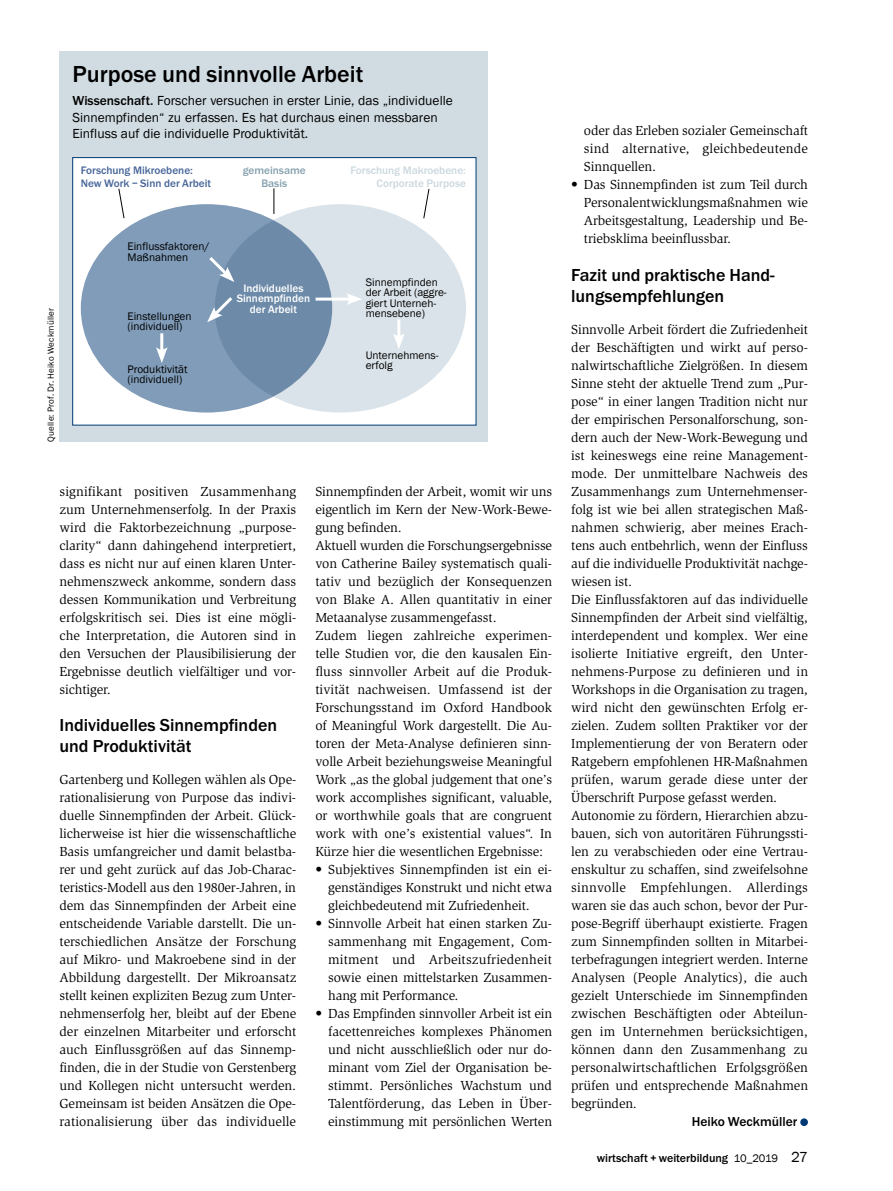
<style>
.page{position:relative;width:893px;height:1191px;background:#fff}
.page>*{position:absolute;margin:0;border:0;box-sizing:border-box;transform-origin:0 0}
.t1{font:500 24px "Franklin Goth EF";color:#000}
.t2{font:500 18px/21px "Franklin Goth EF";color:#000}
.t3{font:13.5px/18px "Slimbach Std";letter-spacing:-.01em;color:#000;text-align:justify}
.t4{font:13.5px/16.5px "Franklin Gothic";color:#000}
.t5{font:500 13.5px "Franklin Goth EF";color:#000}
.t6{font:500 12px "Franklin Goth EF";color:#000}
.t7{font:11.25px/10.5px "Franklin Gothic";color:#000}
.t8{font:500 11.25px/12px "Franklin Goth EF";color:#466598}
.t9{font:500 11.25px/12px "Franklin Goth EF";color:#cbd8e0;text-align:right}
.t10{font:500 11.25px/10.5px "Franklin Goth EF";color:#fff;text-align:center}
.t11{font:500 11.25px/12px "Franklin Goth EF";color:#84a0ae;text-align:center}
.t12{font:9px "Franklin Gothic";letter-spacing:.02em;color:#000}
.s1{font-family:"Franklin Goth EF";font-weight:500}
.s2{font-family:"Franklin Gothic";font-weight:400;font-size:11.25px}
.s3{font-family:"Franklin Gothic";font-weight:400;font-size:15px}
</style>
<div class="page">
<div style="left:800px;top:1118px;width:8px;height:8px;background:#003973;border-radius:50%"></div>
<div style="left:60px;top:51px;width:428px;height:391px;background:#d1dce2"></div>
<div style="left:72px;top:157px;width:404px;height:268px;background:#fff;border:1px solid #003973"></div>
<div style="left:81px;top:204px;width:251px;height:208px;background:#809cb9;border-radius:50%"></div>
<svg style="left:215px;top:204px;width:251px;height:208px;background:#b4c4d2"></svg>
<hr style="left:316px;top:297px;width:36px;height:3px;background:#fff">
<svg style="left:346px;top:293px;width:16px;height:12px"></svg>
<hr style="left:397px;top:319px;width:3px;height:20px;background:#fff">
<svg style="left:393px;top:333px;width:12px;height:16px"></svg>
<hr style="left:160px;top:333px;width:3px;height:20px;background:#fff">
<svg style="left:156px;top:347px;width:12px;height:16px"></svg>
<svg style="left:209px;top:254px;width:25px;height:28px"></svg>
<svg style="left:207px;top:294px;width:28px;height:28px"></svg>
<svg style="left:274px;top:188px;width:1px;height:26px"></svg>
<svg style="left:423px;top:188px;width:7px;height:31px"></svg>
<svg style="left:118px;top:188px;width:7px;height:31px"></svg>
<h1 class="t1" style="left:72px;top:61px;width:292px">Purpose und sinnvolle Arbeit</h1>
<p class="t4" style="left:72px;top:93px;width:382px"><span class="s1">Wissenschaft.</span> Forscher versuchen in erster Linie, das „individuelle<br>Sinnempfinden“ zu erfassen. Es hat durchaus einen messbaren<br>Einfluss auf die individuelle Produktivität.</p>
<p class="t8" style="left:81px;top:165px;width:132px">Forschung Mikroebene:<br>New Work – Sinn der Arbeit</p>
<p class="t11" style="left:243px;top:165px;width:65px">gemeinsame<br>Basis</p>
<p class="t9" style="left:350px;top:165px;width:117px">Forschung Makroebene:<br>Corporate Purpose</p>
<p class="t12" style="left:45px;top:442px;width:135px;rotate:-90deg">Quelle: Prof. Dr. Heiko Weckmüller</p>
<p class="t7" style="left:128px;top:241px;width:84px">Einflussfaktoren/<br>Maßnahmen</p>
<p class="t7" style="left:128px;top:311px;width:66px">Einstellungen (individuell)</p>
<p class="t7" style="left:128px;top:364px;width:62px">Produktivität (individuell)</p>
<p class="t10" style="left:237px;top:283px;width:75px">Individuelles<br>Sinnempfinden der Arbeit</p>
<p class="t7" style="left:366px;top:277px;width:83px">Sinnempfinden der Arbeit (aggre&shy;giert Unterneh&shy;mensebene)</p>
<p class="t7" style="left:366px;top:350px;width:74px">Unternehmens&shy;erfolg</p>
<p class="t3" style="left:60px;top:482px;width:238px">signifikant positiven Zusammenhang zum Unternehmenserfolg. In der Praxis wird die Faktorbezeichnung „purpose&shy;clarity“ dann dahingehend interpretiert, dass es nicht nur auf einen klaren Unter&shy;nehmenszweck ankomme, sondern dass dessen Kommunikation und Verbreitung erfolgskritisch sei. Dies ist eine mögli&shy;che Interpretation, die Autoren sind in den Versuchen der Plausibilisierung der Ergebnisse deutlich vielfältiger und vor&shy;sichtiger.</p>
<h2 class="t2" style="left:60px;top:715px;width:219px">Individuelles Sinnempfinden und Produktivität</h2>
<p class="t3" style="left:60px;top:770px;width:238px">Gartenberg und Kollegen wählen als Ope&shy;rationalisierung von Purpose das indivi&shy;duelle Sinnempfinden der Arbeit. Glück&shy;licherweise ist hier die wissenschaftliche Basis umfangreicher und damit belastba&shy;rer und geht zurück auf das Job-Charac&shy;teristics-Modell aus den 1980er-Jahren, in dem das Sinnempfinden der Arbeit eine entscheidende Variable darstellt. Die un&shy;terschiedlichen Ansätze der Forschung auf Mikro- und Makroebene sind in der Abbildung dargestellt. Der Mikroansatz stellt keinen expliziten Bezug zum Unter&shy;nehmenserfolg her, bleibt auf der Ebene der einzelnen Mitarbeiter und erforscht auch Einflussgrößen auf das Sinnemp&shy;finden, die in der Studie von Gerstenberg und Kollegen nicht untersucht werden.<br>Gemeinsam ist beiden Ansätzen die Ope&shy;rationalisierung über das individuelle</p>
<p class="t3" style="left:315px;top:482px;width:238px;text-align:left">Sinnempfinden der Arbeit, womit wir uns eigentlich im Kern der New-Work-Bewe&shy;gung befinden.<br>Aktuell wurden die Forschungsergebnisse von Catherine Bailey systematisch quali&shy;tativ und bezüglich der Konsequenzen von Blake A. Allen quantitativ in einer Metaanalyse zusammengefasst.<br>Zudem liegen zahlreiche experimen&shy;telle Studien vor, die den kausalen Ein&shy;fluss sinnvoller Arbeit auf die Produk&shy;tivität nachweisen. Umfassend ist der Forschungsstand im Oxford Handbook of Meaningful Work dargestellt. Die Au&shy;toren der Meta-Analyse definieren sinn&shy;volle Arbeit beziehungsweise Meaningful Work „as the global judgement that one’s work accomplishes significant, valuable, or worthwhile goals that are congruent work with one’s existential values“. In Kürze hier die wesentlichen Ergebnisse:</p>
<p class="t3" style="left:328px;top:860px;width:225px;text-indent:-13px">• Subjektives Sinnempfinden ist ein ei&shy;genständiges Konstrukt und nicht etwa gleichbedeutend mit Zufriedenheit.</p>
<p class="t3" style="left:328px;top:914px;width:225px;text-indent:-13px">• Sinnvolle Arbeit hat einen starken Zu&shy;sammenhang mit Engagement, Com&shy;mitment und Arbeitszufriedenheit sowie einen mittelstarken Zusammen&shy;hang mit Performance.</p>
<p class="t3" style="left:328px;top:1004px;width:226px;text-indent:-13px">• Das Empfinden sinnvoller Arbeit ist ein facettenreiches komplexes Phänomen und nicht ausschließlich oder nur do&shy;minant vom Ziel der Organisation be&shy;stimmt. Persönliches Wachstum und Talentförderung, das Leben in Über&shy;einstimmung mit persönlichen Werten</p>
<p class="t3" style="left:584px;top:122px;width:226px">oder das Erleben sozialer Gemeinschaft sind alternative, gleichbedeutende Sinnquellen.</p>
<p class="t3" style="left:584px;top:176px;width:225px;text-indent:-13px">• Das Sinnempfinden ist zum Teil durch Personalentwicklungsmaßnahmen wie Arbeitsgestaltung, Leadership und Be&shy;triebsklima beeinflussbar.</p>
<h2 class="t2" style="left:571px;top:265px;width:205px">Fazit und praktische Hand&shy;lungsempfehlungen</h2>
<p class="t3" style="left:571px;top:320px;width:238px;text-align:left">Sinnvolle Arbeit fördert die Zufriedenheit der Beschäftigten und wirkt auf perso&shy;nalwirtschaftliche Zielgrößen. In diesem Sinne steht der aktuelle Trend zum „Pur&shy;pose“ in einer langen Tradition nicht nur der empirischen Personalforschung, son&shy;dern auch der New-Work-Bewegung und ist keineswegs eine reine Management&shy;mode. Der unmittelbare Nachweis des Zusammenhangs zum Unternehmenser&shy;folg ist wie bei allen strategischen Maß&shy;nahmen schwierig, aber meines Erach&shy;tens auch entbehrlich, wenn der Einfluss auf die individuelle Produktivität nachge&shy;wiesen ist.<br>Die Einflussfaktoren auf das individuelle Sinnempfinden der Arbeit sind vielfältig, interdependent und komplex. Wer eine isolierte Initiative ergreift, den Unter&shy;nehmens-Purpose zu definieren und in Workshops in die Organisation zu tragen, wird nicht den gewünschten Erfolg er&shy;zielen. Zudem sollten Praktiker vor der Implementierung der von Beratern oder Ratgebern empfohlenen HR-Maßnahmen prüfen, warum gerade diese unter der Überschrift Purpose gefasst werden.<br>Autonomie zu fördern, Hierarchien abzu&shy;bauen, sich von autoritären Führungssti&shy;len zu verabschieden oder eine Vertrau&shy;enskultur zu schaffen, sind zweifelsohne sinnvolle Empfehlungen. Allerdings waren sie das auch schon, bevor der Pur&shy;pose-Begriff überhaupt existierte. Fragen zum Sinnempfinden sollten in Mitarbei&shy;terbefragungen integriert werden. Interne Analysen (People Analytics), die auch gezielt Unterschiede im Sinnempfinden zwischen Beschäftigten oder Abteilun&shy;gen im Unternehmen berücksichtigen, können dann den Zusammenhang zu personalwirtschaftlichen Erfolgsgrößen prüfen und entsprechende Maßnahmen begründen.</p>
<p class="t5" style="left:692px;top:1113px;width:107px">Heiko Weckmüller</p>
<p class="t6" style="left:597px;top:1151px;width:213px">wirtschaft + weiterbildung <span class="s2">10_2019</span> <span class="s3">27</span></p>
</div>
